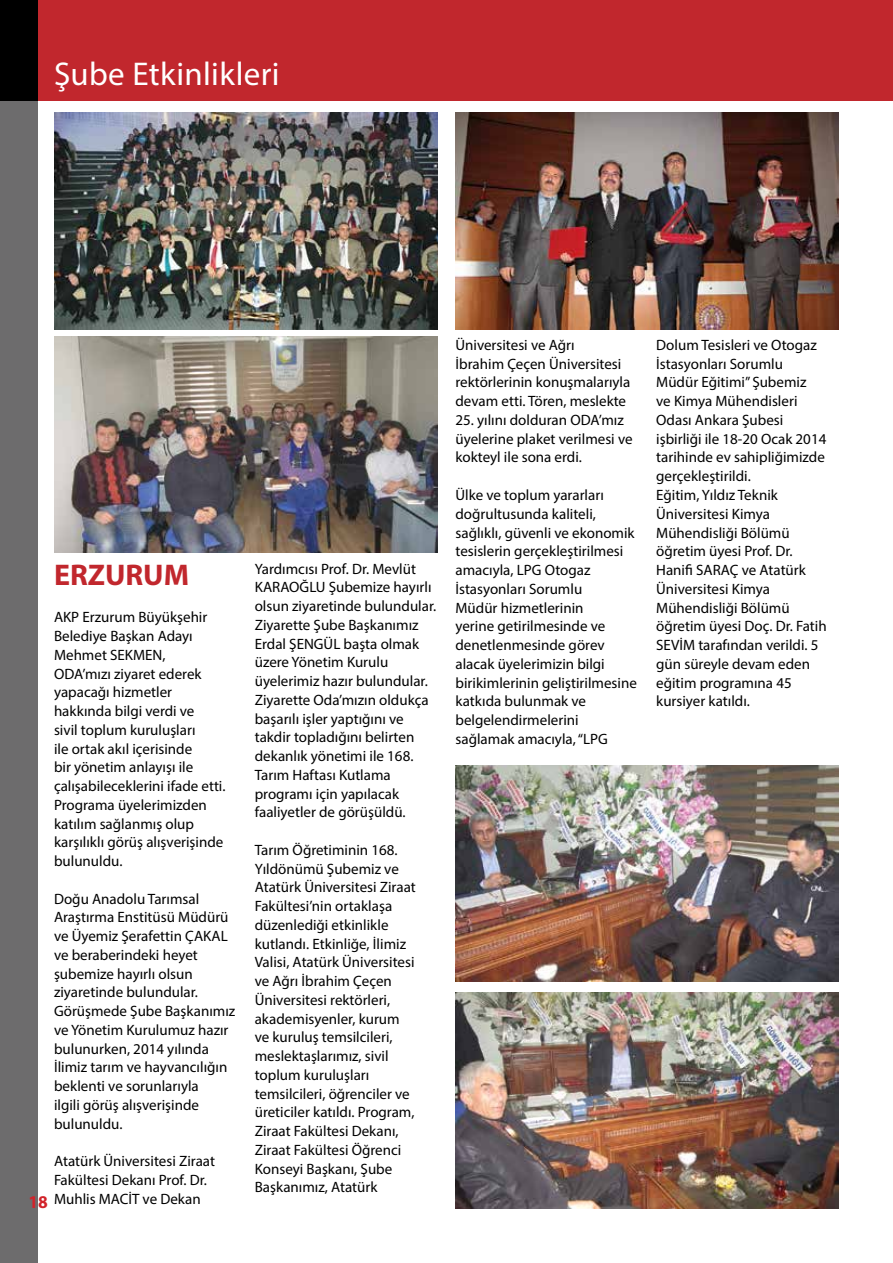
<style>
.page{position:relative;width:893px;height:1263px;background:#fff}
.page>*{position:absolute;margin:0;border:0;box-sizing:border-box;transform-origin:0 0}
.t1{font:33px "Myriad Pro";letter-spacing:.01em;color:#fff}
.t2{font:700 30px "Myriad Pro";color:#c1272d}
.t3{font:700 18px "Myriad Pro";color:#d2232a}
.t4{font:15px/18.8px "Myriad Pro";color:#000}
</style>
<div class="page">
<div style="left:0;top:101px;width:38px;height:1162px;background:#6d6c6d"></div>
<div style="left:0;top:0;width:38px;height:101px;background:#000"></div>
<div style="left:38px;top:0;width:855px;height:101px;background:#c1272d"></div>
<img style="left:455px;top:113px;width:384px;height:216px">
<img style="left:54px;top:337px;width:383px;height:216px">
<img style="left:455px;top:993px;width:384px;height:216px">
<img style="left:455px;top:765px;width:384px;height:217px">
<img style="left:54px;top:113px;width:383px;height:216px">
<h1 class="t1" style="left:54px;top:54px;width:227px">Şube Etkinlikleri</h1>
<h2 class="t2" style="left:54px;top:555px;width:137px">ERZURUM</h2>
<p class="t4" style="left:54px;top:608px;width:173px">AKP Erzurum Büyükşehir<br>Belediye Başkan Adayı<br>Mehmet SEKMEN,<br>ODA’mızı ziyaret ederek yapacağı hizmetler hakkında bilgi verdi ve<br>sivil toplum kuruluşları<br>ile ortak akıl içerisinde<br>bir yönetim anlayışı ile çalışabileceklerini ifade etti.<br>Programa üyelerimizden katılım sağlanmış olup karşılıklı görüş alışverişinde bulunuldu.</p>
<p class="t4" style="left:54px;top:889px;width:183px">Doğu Anadolu Tarımsal<br>Araştırma Enstitüsü Müdürü ve Üyemiz Şerafettin ÇAKAL ve beraberindeki heyet şubemize hayırlı olsun ziyaretinde bulundular.<br>Görüşmede Şube Başkanımız ve Yönetim Kurulumuz hazır bulunurken, 2014 yılında<br>İlimiz tarım ve hayvancılığın beklenti ve sorunlarıyla<br>ilgili görüş alışverişinde bulunuldu.</p>
<p class="t4" style="left:54px;top:1151px;width:163px">Atatürk Üniversitesi Ziraat<br>Fakültesi Dekanı Prof. Dr.<br>Muhlis MACİT ve Dekan</p>
<p class="t3" style="left:29px;top:1190px;width:21px">18</p>
<p class="t4" style="left:255px;top:559px;width:183px">Yardımcısı Prof. Dr. Mevlüt<br>KARAOĞLU Şubemize hayırlı olsun ziyaretinde bulundular.<br>Ziyarette Şube Başkanımız<br>Erdal ŞENGÜL başta olmak üzere Yönetim Kurulu üyelerimiz hazır bulundular.<br>Ziyarette Oda’mızın oldukça başarılı işler yaptığını ve takdir topladığını belirten dekanlık yönetimi ile 168.<br>Tarım Haftası Kutlama programı için yapılacak faaliyetler de görüşüldü.</p>
<p class="t4" style="left:255px;top:840px;width:163px">Tarım Öğretiminin 168.<br>Yıldönümü Şubemiz ve<br>Atatürk Üniversitesi Ziraat<br>Fakültesi’nin ortaklaşa düzenlediği etkinlikle kutlandı. Etkinliğe, İlimiz<br>Valisi, Atatürk Üniversitesi ve Ağrı İbrahim Çeçen<br>Üniversitesi rektörleri, akademisyenler, kurum ve kuruluş temsilcileri, meslektaşlarımız, sivil toplum kuruluşları temsilcileri, öğrenciler ve üreticiler katıldı. Program,<br>Ziraat Fakültesi Dekanı,<br>Ziraat Fakültesi Öğrenci<br>Konseyi Başkanı, Şube<br>Başkanımız, Atatürk</p>
<p class="t4" style="left:455px;top:335px;width:176px">Üniversitesi ve Ağrı<br>İbrahim Çeçen Üniversitesi rektörlerinin konuşmalarıyla devam etti. Tören, meslekte</p>
<p class="t4" style="left:455px;top:410px;width:179px">25. yılını dolduran ODA’mız üyelerine plaket verilmesi ve kokteyl ile sona erdi.</p>
<p class="t4" style="left:455px;top:485px;width:183px">Ülke ve toplum yararları doğrultusunda kaliteli, sağlıklı, güvenli ve ekonomik tesislerin gerçekleştirilmesi amacıyla, LPG Otogaz<br>İstasyonları Sorumlu<br>Müdür hizmetlerinin<br>yerine getirilmesinde ve denetlenmesinde görev alacak üyelerimizin bilgi birikimlerinin geliştirilmesine katkıda bulunmak ve belgelendirmelerini sağlamak amacıyla, “LPG</p>
<p class="t4" style="left:656px;top:335px;width:172px">Dolum Tesisleri ve Otogaz<br>İstasyonları Sorumlu<br>Müdür Eğitimi” Şubemiz<br>ve Kimya Mühendisleri<br>Odası Ankara Şubesi işbirliği ile 18-20 Ocak 2014 tarihinde ev sahipliğimizde gerçekleştirildi.<br>Eğitim, Yıldız Teknik<br>Üniversitesi Kimya<br>Mühendisliği Bölümü öğretim üyesi Prof. Dr.<br>Hanifi SARAÇ ve Atatürk<br>Üniversitesi Kimya<br>Mühendisliği Bölümü öğretim üyesi Doç. Dr. Fatih<br>SEVİM tarafından verildi. 5 gün süreyle devam eden eğitim programına 45 kursiyer katıldı.</p>
</div>
